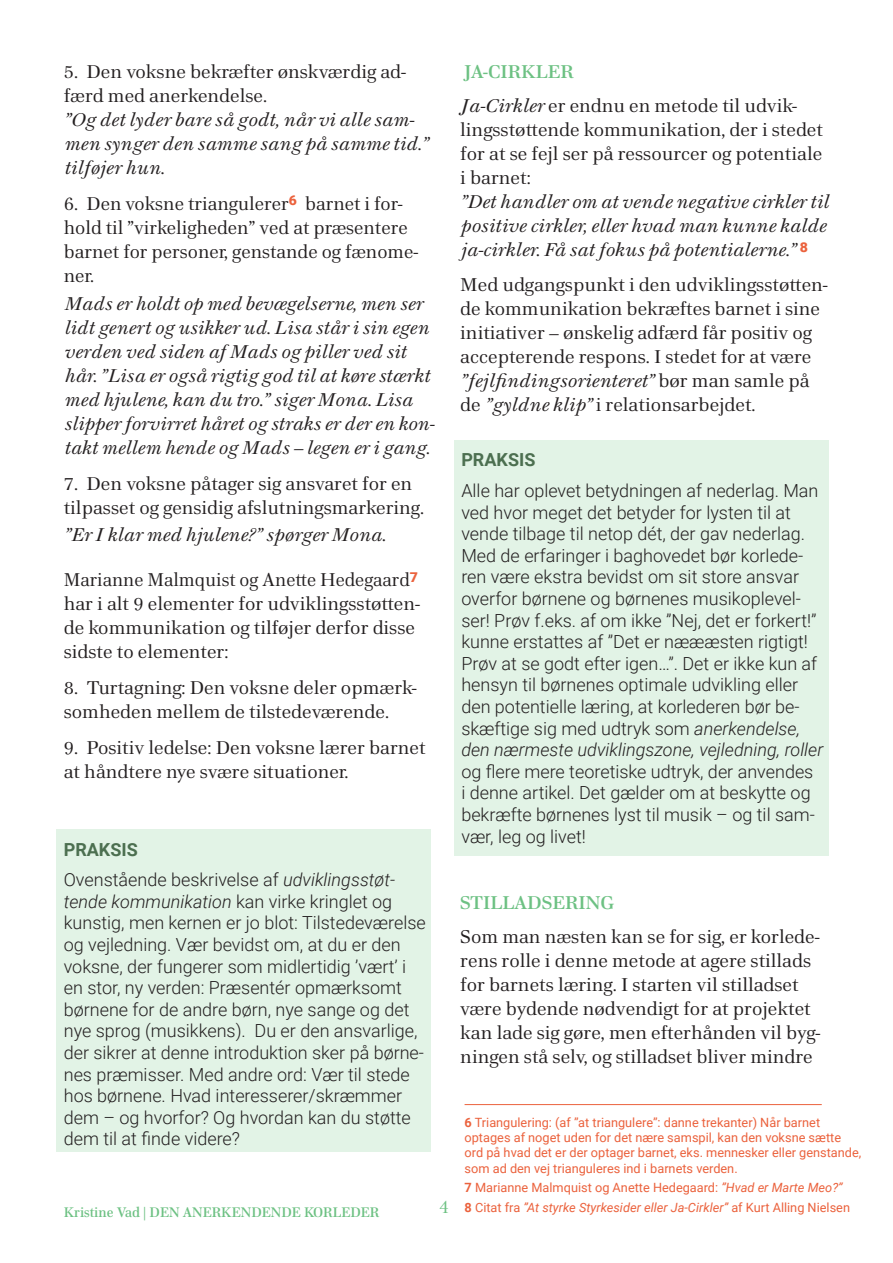
<style>
.page{position:relative;width:893px;height:1263px;background:#fff}
.page>*{position:absolute;margin:0;border:0;box-sizing:border-box;transform-origin:0 0}
.t1{font:300 18px/21.6px "Roboto";color:#231f20}
.t2{font:18px/24px "Home Text";color:#231f20;scale:1.05 1}
.t3{font:italic 18px/24px "Home Text";color:#231f20;scale:1.04 1}
.t4{font:italic 18px/24px "Home Text";color:#231f20;scale:1.05 1}
.t5{font:18px/24px "Home Text";color:#231f20}
.t6{font:600 18px "Home Text";color:#6dc183;scale:1.05 1}
.t7{font:700 18px "Roboto";color:#4c6f50}
.t8{font:18px "Home Text";color:#6dc183}
.t9{font:600 13.5px "Home Text";color:#6dc183}
.t10{font:12.75px "Roboto";color:#eb623d}
.t11{font:italic 12.75px "Roboto";color:#eb623d}
.s1{font-style:italic}
.s2{font-weight:700}
.s3{font-weight:700;font-style:normal}
.s4{font-style:normal}
</style>
<div class="page">
<div style="left:56px;top:829px;width:375px;height:322px;background:#e2f3e6"></div>
<div style="left:454px;top:440px;width:374px;height:416px;background:#e2f3e6"></div>
<hr style="left:465px;top:1104px;width:357px;height:1px;background:#eb623d">
<p class="t2" style="left:64px;top:59px;width:327px">5. Den voksne bekræfter ønskværdig ad&shy;færd med anerkendelse.</p>
<p class="t4" style="left:64px;top:107px;width:349px">”Og det lyder bare så godt, når vi alle sam&shy;men synger den samme sang på samme tid.” tilføjer hun.</p>
<p class="t2" style="left:64px;top:191px;width:339px">6. Den voksne triangulerer<sup>6</sup> barnet i for&shy;hold til ”virkeligheden” ved at præsentere barnet for personer, genstande og fænome&shy;ner.</p>
<p class="t3" style="left:64px;top:292px;width:358px">Mads er holdt op med bevægelserne, men ser lidt genert og usikker ud. Lisa står i sin egen verden ved siden af Mads og piller ved sit hår. ”Lisa er også rigtig god til at køre stærkt med hjulene, kan du tro.” siger Mona. Lisa slipper forvirret håret og straks er der en kon&shy;takt mellem hende og Mads – legen er i gang.</p>
<p class="t2" style="left:64px;top:472px;width:345px">7. Den voksne påtager sig ansvaret for en tilpasset og gensidig afslutningsmarkering.</p>
<p class="t4" style="left:64px;top:523px;width:308px">”Er I klar med hjulene?” spørger Mona.</p>
<p class="t5" style="left:64px;top:568px;width:358px">Marianne Malmquist og Anette Hedegaard<sup>7 </sup>har i alt 9 elementer for udviklingsstøtten&shy;de kommunikation og tilføjer derfor disse sidste to elementer:</p>
<p class="t2" style="left:64px;top:676px;width:338px">8. Turtagning: Den voksne deler opmærk&shy;somheden mellem de tilstedeværende.</p>
<p class="t2" style="left:64px;top:736px;width:346px">9. Positiv ledelse: Den voksne lærer barnet at håndtere nye svære situationer.</p>
<p class="t7" style="left:64px;top:836px;width:76px">PRAKSIS</p>
<p class="t1" style="left:64px;top:868px;width:363px">Ovenstående beskrivelse af <span class="s1">udviklingsstøt&shy;tende kommunikation</span> kan virke kringlet og kunstig, men kernen er jo blot: Tilstedeværelse og vejledning. Vær bevidst om, at du er den voksne, der fungerer som midlertidig ’vært’ i en stor, ny verden: Præsentér opmærksomt børnene for de andre børn, nye sange og det nye sprog (musikkens). Du er den ansvarlige, der sikrer at denne introduktion sker på børne&shy;nes præmisser. Med andre ord: Vær til stede hos børnene. Hvad interesserer/skræmmer dem – og hvorfor? Og hvordan kan du støtte dem til at finde videre?</p>
<p class="t9" style="left:64px;top:1203px;width:317px">Kristine Vad | DEN ANERKENDENDE KORLEDER</p>
<p class="t8" style="left:439px;top:1195px;width:11px">4</p>
<p class="t6" style="left:464px;top:59px;width:106px">JA-CIRKLER</p>
<p class="t2" style="left:460px;top:94px;width:347px"><span class="s1">Ja-Cirkler</span> er endnu en metode til udvik&shy;lingsstøttende kommunikation, der i stedet for at se fejl ser på ressourcer og potentiale i barnet:</p>
<p class="t4" style="left:460px;top:190px;width:352px">”Det handler om at vende negative cirkler til positive cirkler, eller hvad man kunne kalde ja-cirkler. Få sat fokus på potentialerne.” <sup>8</sup></p>
<p class="t2" style="left:460px;top:272px;width:351px">Med udgangspunkt i den udviklingsstøtten&shy;de kommunikation bekræftes barnet i sine initiativer – ønskelig adfærd får positiv og accepterende respons. I stedet for at være <span class="s1">”fejlfindingsorienteret”</span> bør man samle på de <span class="s1">”gyldne klip”</span> i relationsarbejdet.</p>
<p class="t7" style="left:461px;top:447px;width:76px">PRAKSIS</p>
<p class="t1" style="left:461px;top:479px;width:363px">Alle har oplevet betydningen af nederlag. Man ved hvor meget det betyder for lysten til at vende tilbage til netop dét, der gav nederlag.<br>Med de erfaringer i baghovedet bør korlede&shy;ren være ekstra bevidst om sit store ansvar overfor børnene og børnenes musikoplevel&shy;ser! Prøv f.eks. af om ikke ”Nej, det er forkert!” kunne erstattes af ”Det er næææsten rigtigt!<br>Prøv at se godt efter igen…”. Det er ikke kun af hensyn til børnenes optimale udvikling eller den potentielle læring, at korlederen bør be&shy;skæftige sig med udtryk som <span class="s1">anerkendelse, den nærmeste udviklingszone, vejledning, roller </span>og flere mere teoretiske udtryk, der anvendes<br>i denne artikel. Det gælder om at beskytte og bekræfte børnenes lyst til musik – og til sam&shy;vær, leg og livet!</p>
<p class="t6" style="left:460px;top:890px;width:148px">STILLADSERING</p>
<p class="t2" style="left:460px;top:925px;width:344px">Som man næsten kan se for sig, er korlede&shy;rens rolle i denne metode at agere stillads for barnets læring. I starten vil stilladset være bydende nødvendigt for at projektet kan lade sig gøre, men efterhånden vil byg&shy;ningen stå selv, og stilladset bliver mindre</p>
<p class="t10" style="left:465px;top:1113px;width:357px"><span class="s2">6</span> Triangulering: (af ”at triangulere”: danne trekanter) Når barnet</p>
<p class="t10" style="left:465px;top:1128px;width:378px">optages af noget uden for det nære samspil, kan den voksne sætte</p>
<p class="t10" style="left:465px;top:1144px;width:398px">ord på hvad det er der optager barnet, eks. mennesker eller genstande,</p>
<p class="t10" style="left:465px;top:1159px;width:275px">som ad den vej trianguleres ind i barnets verden.</p>
<p class="t10" style="left:465px;top:1179px;width:380px"><span class="s2">7</span> Marianne Malmquist og Anette Hedegaard: <span class="s1">”Hvad er Marte Meo?”</span></p>
<p class="t11" style="left:465px;top:1199px;width:387px"><span class="s3">8</span> <span class="s4">Citat fra</span> ”At styrke Styrkesider eller Ja-Cirkler” <span class="s4">af Kurt Alling Nielsen</span></p>
</div>
